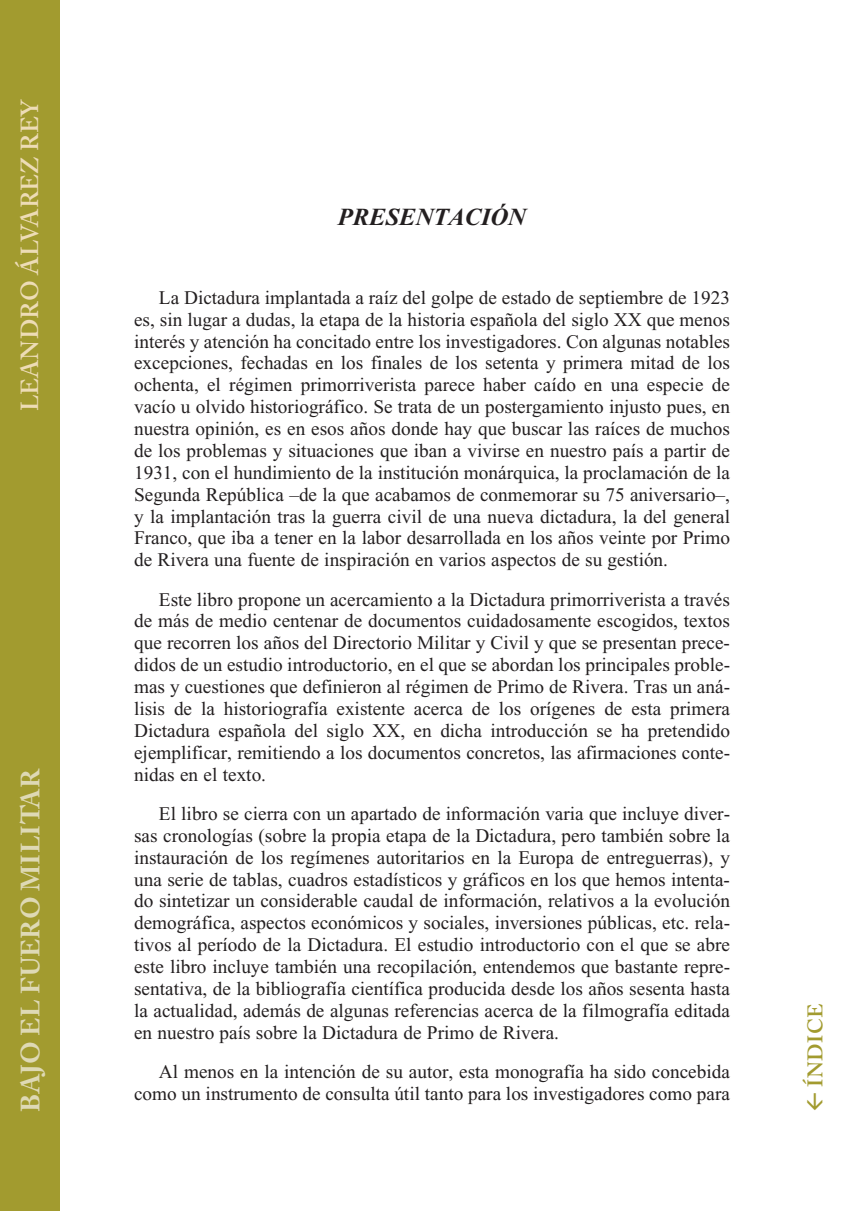
<style>
.page{position:relative;width:864px;height:1211px;background:#fff}
.page>*{position:absolute;margin:0;border:0;box-sizing:border-box;transform-origin:0 0}
.t1{font:700 26.25px "Adobe Caslon Pro";letter-spacing:.015em;color:#ded9b5}
.t2{font:600 24.5px "Adobe Caslon Pro";color:#eddcb6}
.t3{font:italic 700 24.5px "Times New Roman";color:#231f20}
.t4{font:600 21px "Adobe Caslon Pro";letter-spacing:.015em;color:#a29b2f}
.t5{font:19.25px/21.9px "Times New Roman";color:#231f20;text-align:justify}
</style>
<div class="page">
<div style="left:0;top:0;width:60px;height:1210px;background:#a29b2f"></div>
<p class="t2" style="left:15px;top:411px;width:314px;rotate:-90deg">LEANDRO ÁLVAREZ REY</p>
<h1 class="t1" style="left:15px;top:1111px;width:344px;rotate:-90deg">BAJO EL FUERO MILITAR</h1>
<p class="t3" style="left:338px;top:203px;width:192px">PRESENTACIÓN</p>
<p class="t5" style="left:134px;top:286px;width:597px;text-indent:25px">La Dictadura implantada a raíz del golpe de estado de septiembre de 1923 es, sin lugar a dudas, la etapa de la historia española del siglo XX que menos interés y atención ha concitado entre los investigadores. Con algunas notables excepciones, fechadas en los finales de los setenta y primera mitad de los ochenta, el régimen primorriverista parece haber caído en una especie de vacío u olvido historiográfico. Se trata de un postergamiento injusto pues, en nuestra opinión, es en esos años donde hay que buscar las raíces de muchos de los problemas y situaciones que iban a vivirse en nuestro país a partir de 1931, con el hundimiento de la institución monárquica, la proclamación de la Segunda República –de la que acabamos de conmemorar su 75 aniversario–, y la implantación tras la guerra civil de una nueva dictadura, la del general Franco, que iba a tener en la labor desarrollada en los años veinte por Primo de Rivera una fuente de inspiración en varios aspectos de su gestión.</p>
<p class="t5" style="left:134px;top:588px;width:597px;text-indent:25px">Este libro propone un acercamiento a la Dictadura primorriverista a través de más de medio centenar de documentos cuidadosamente escogidos, textos que recorren los años del Directorio Militar y Civil y que se presentan prece&shy;didos de un estudio introductorio, en el que se abordan los principales proble&shy;mas y cuestiones que definieron al régimen de Primo de Rivera. Tras un aná&shy;lisis de la historiografía existente acerca de los orígenes de esta primera Dictadura española del siglo XX, en dicha introducción se ha pretendido ejemplificar, remitiendo a los documentos concretos, las afirmaciones conte&shy;nidas en el texto.</p>
<p class="t5" style="left:134px;top:802px;width:597px;text-indent:25px">El libro se cierra con un apartado de información varia que incluye diver&shy;sas cronologías (sobre la propia etapa de la Dictadura, pero también sobre la instauración de los regímenes autoritarios en la Europa de entreguerras), y una serie de tablas, cuadros estadísticos y gráficos en los que hemos intenta&shy;do sintetizar un considerable caudal de información, relativos a la evolución demográfica, aspectos económicos y sociales, inversiones públicas, etc. rela&shy;tivos al período de la Dictadura. El estudio introductorio con el que se abre este libro incluye también una recopilación, entendemos que bastante repre&shy;sentativa, de la bibliografía científica producida desde los años sesenta hasta la actualidad, además de algunas referencias acerca de la filmografía editada en nuestro país sobre la Dictadura de Primo de Rivera.</p>
<p class="t5" style="left:134px;top:1060px;width:597px;text-align:right">Al menos en la intención de su autor, esta monografía ha sido concebida como un instrumento de consulta útil tanto para los investigadores como para</p>
<p class="t4" style="left:802px;top:1086px;width:84px;rotate:-90deg">ÍNDICE</p>
</div>
